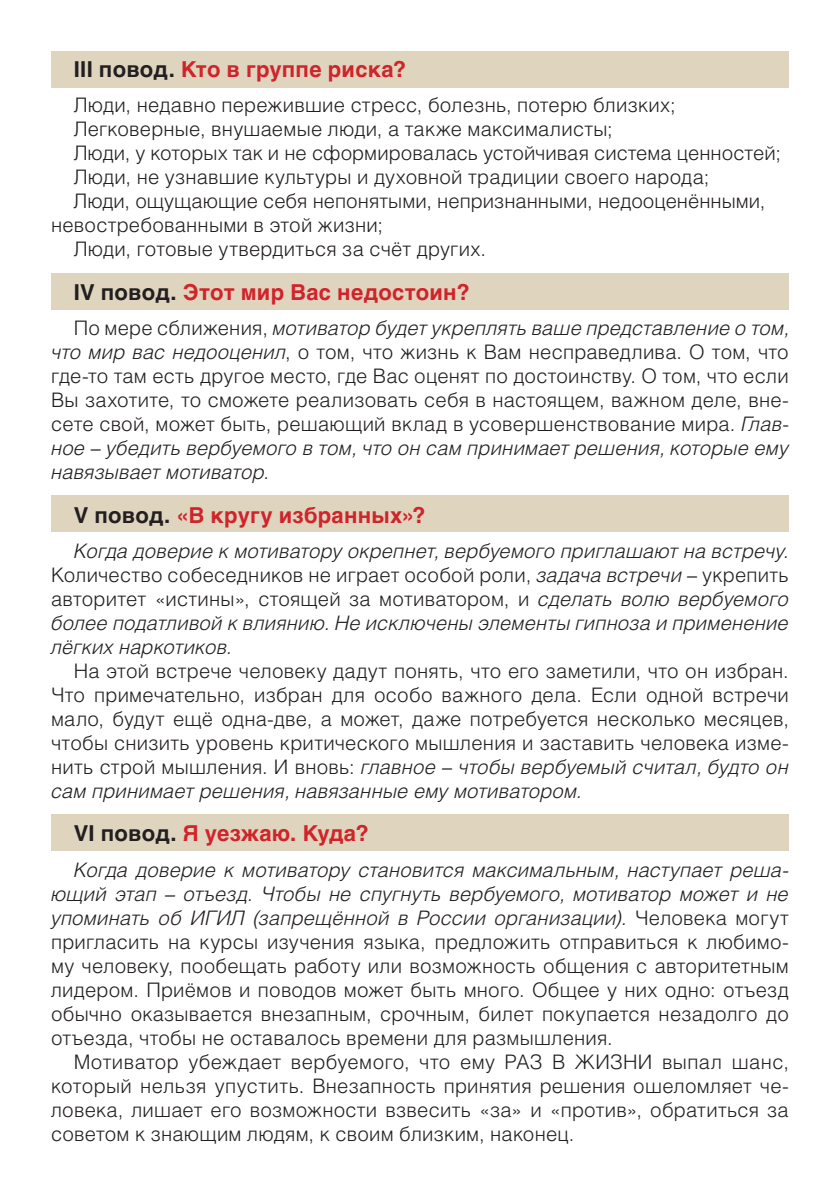
<style>
.page{position:relative;width:840px;height:1191px;background:#fff}
.page>*{position:absolute;margin:0;border:0;box-sizing:border-box;transform-origin:0 0}
.t1{font:700 22px "Helvetica Cyrillic";letter-spacing:.01em;color:#d1232a}
.t2{font:300 20px/24px "Helios";letter-spacing:.01em;color:#231f20;text-align:justify}
.t3{font:italic 300 20px/24px "Helios";letter-spacing:.005em;color:#231f20;text-align:justify}
.s1{color:#231f20}
.s2{font-style:italic}
.s3{font-style:normal}
</style>
<div class="page">
<div style="left:51px;top:273px;width:737px;height:37px;background:#dfd5bf"></div>
<div style="left:51px;top:51px;width:737px;height:37px;background:#dfd5bf"></div>
<div style="left:51px;top:495px;width:737px;height:36px;background:#dfd5bf"></div>
<div style="left:51px;top:814px;width:737px;height:36px;background:#dfd5bf"></div>
<p class="t1" style="left:74px;top:56px;width:334px"><span class="s1">III повод.</span> Кто в группе риска?</p>
<p class="t2" style="left:74px;top:93px;width:603px">Люди, недавно пережившие стресс, болезнь, потерю близких;</p>
<p class="t2" style="left:74px;top:117px;width:540px">Легковерные, внушаемые люди, а также максималисты;</p>
<p class="t2" style="left:74px;top:141px;width:708px">Люди, у которых так и не сформировалась устойчивая система ценностей;</p>
<p class="t2" style="left:74px;top:165px;width:637px">Люди, не узнавшие культуры и духовной традиции своего народа;</p>
<p class="t2" style="left:73px;top:189px;width:693px">Люди, ощущающие себя непонятыми, непризнанными, недооценёнными,</p>
<p class="t2" style="left:51px;top:213px;width:333px">невостребованными в этой жизни;</p>
<p class="t2" style="left:74px;top:237px;width:413px">Люди, готовые утвердиться за счёт других.</p>
<p class="t1" style="left:74px;top:279px;width:397px"><span class="s1">IV повод.</span> Этот мир Вас недостоин?</p>
<p class="t2" style="left:51px;top:315px;width:739px;text-indent:23px">По мере сближения, <span class="s2">мотиватор будет укреплять ваше представление о том, что мир вас недооценил</span>, о том, что жизнь к Вам несправедлива. О том, что где-то там есть другое место, где Вас оценят по достоинству. О том, что если Вы захотите, то сможете реализовать себя в настоящем, важном деле, вне&shy;сете свой, может быть, решающий вклад в усовершенствование мира. <span class="s2">Глав&shy;ное – убедить вербуемого в том, что он сам принимает решения, которые ему навязывает мотиватор.</span></p>
<p class="t1" style="left:74px;top:502px;width:353px"><span class="s1">V повод.</span> «В кругу избранных»?</p>
<p class="t3" style="left:51px;top:538px;width:738px;text-indent:23px">Когда доверие к мотиватору окрепнет, вербуемого приглашают на встречу.<br><span class="s3">Количество собеседников не играет особой роли,</span> задача встречи <span class="s3">– укрепить авторитет «истины», стоящей за мотиватором, и</span> сделать волю вербуемого более податливой к влиянию. Не исключены элементы гипноза и применение лёгких наркотиков.</p>
<p class="t2" style="left:51px;top:658px;width:739px;text-indent:23px">На этой встрече человеку дадут понять, что его заметили, что он избран.<br>Что примечательно, избран для особо важного дела. Если одной встречи мало, будут ещё одна-две, а может, даже потребуется несколько месяцев, чтобы снизить уровень критического мышления и заставить человека изме&shy;нить строй мышления. И вновь: <span class="s2">главное – чтобы вербуемый считал, будто он сам принимает решения, навязанные ему мотиватором.</span></p>
<p class="t1" style="left:74px;top:821px;width:296px"><span class="s1">VI повод.</span> Я уезжаю. Куда?</p>
<p class="t2" style="left:51px;top:857px;width:738px;text-indent:23px"><span class="s2">Когда доверие к мотиватору становится максимальным, наступает реша&shy;ющий этап – отъезд. Чтобы не спугнуть вербуемого, мотиватор может и не упоминать об ИГИЛ (запрещённой в России организации).</span> Человека могут пригласить на курсы изучения языка, предложить отправиться к любимо&shy;му человеку, пообещать работу или возможность общения с авторитетным лидером. Приёмов и поводов может быть много. Общее у них одно: отъезд обычно оказывается внезапным, срочным, билет покупается незадолго до отъезда, чтобы не оставалось времени для размышления.</p>
<p class="t2" style="left:51px;top:1049px;width:738px;text-indent:23px">Мотиватор убеждает вербуемого, что ему РАЗ В ЖИЗНИ выпал шанс, который нельзя упустить. Внезапность принятия решения ошеломляет че&shy;ловека, лишает его возможности взвесить «за» и «против», обратиться за советом к знающим людям, к своим близким, наконец.</p>
</div>
